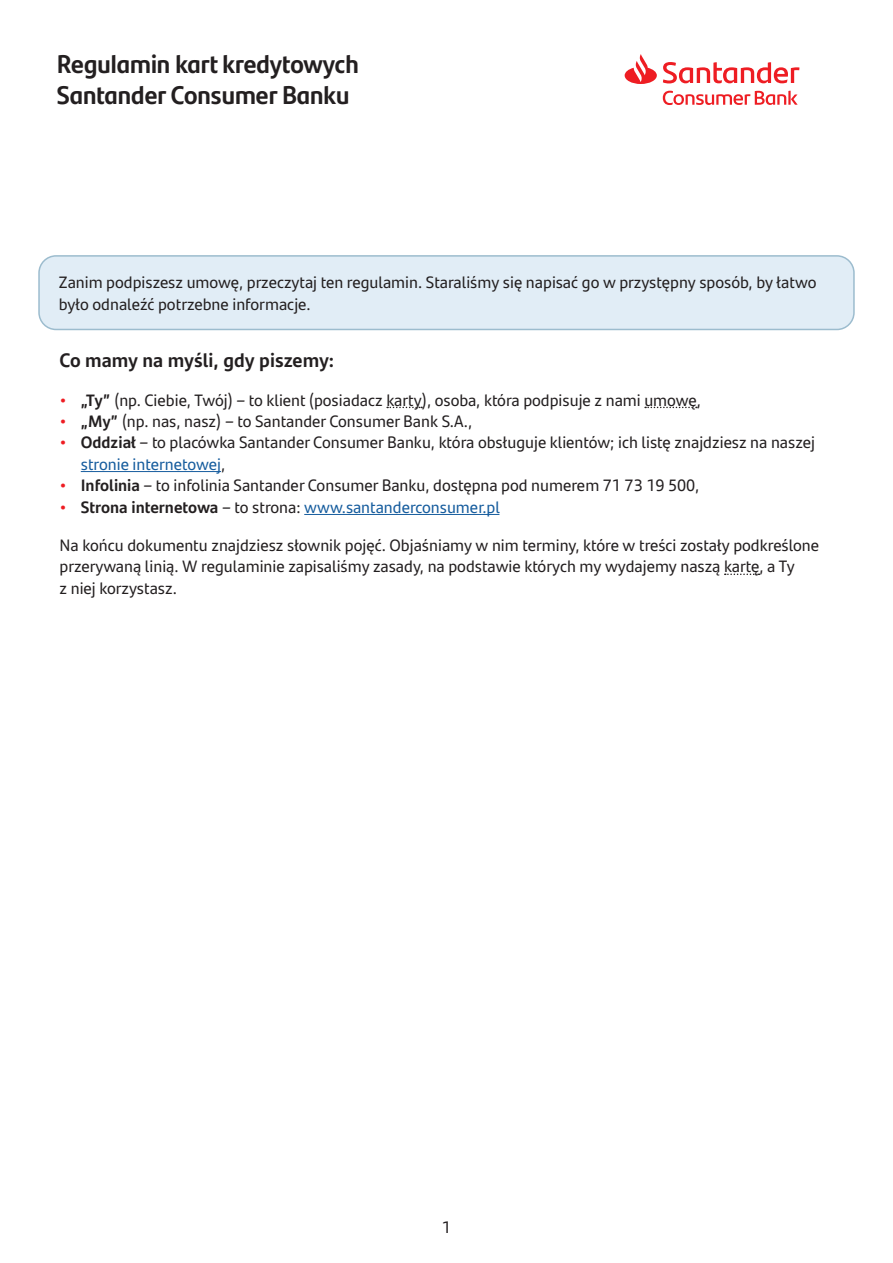
<style>
.page{position:relative;width:893px;height:1263px;background:#fff}
.page>*{position:absolute;margin:0;border:0;box-sizing:border-box;transform-origin:0 0}
.t1{font:700 25.5px/30.6px "Santander Headline";color:#231f20}
.Paragraf{font:700 19.5px "Santander Text";color:#231f20}
.Paragraf-2{font:16.5px/21.3px "Santander Text";color:#231f20}
.Bullet_1_strona{font:16.5px/21.5px "Santander Text";color:#231f20}
.Bullet_1_strona-2{font:16.5px "Santander Text";color:#175d9e}
.s1{font-weight:700;color:#ee1d23}
.s2{font-weight:700}
.s3{color:#175d9e}
.s4{font-weight:700;color:#231f20}
.s5{color:#231f20}
</style>
<div class="page">
<svg style="left:625px;top:54px;width:174px;height:30px"></svg>
<svg style="left:663px;top:91px;width:135px;height:14px"></svg>
<div style="left:39px;top:256px;width:815px;height:73px;background:#e1edf6;border-radius:17px"></div>
<div style="left:38px;top:255px;width:817px;height:75px;border:2px solid #9cbcce;border-radius:17px"></div>
<svg style="left:387px;top:407px;width:35px;height:1px"></svg>
<svg style="left:645px;top:407px;width:52px;height:1px"></svg>
<hr style="left:81px;top:471px;width:140px;height:1px;background:#175d9e">
<hr style="left:304px;top:514px;width:195px;height:1px;background:#175d9e">
<svg style="left:725px;top:573px;width:35px;height:2px"></svg>
<h1 class="t1" style="left:57px;top:47px;width:303px">Regulamin kart kredytowych<br>Santander Consumer Banku</h1>
<p class="Paragraf-2" style="left:59px;top:271px;width:759px">Zanim podpiszesz umowę, przeczytaj ten regulamin. Staraliśmy się napisać go w przystępny sposób, by łatwo było odnaleźć potrzebne informacje.</p>
<p class="Paragraf" style="left:60px;top:345px;width:276px">Co mamy na myśli, gdy piszemy:</p>
<p class="Bullet_1_strona" style="left:60px;top:388px;width:643px"><span class="s1">•</span> <span class="s2">„Ty”</span> (np. Ciebie, Twój) – to klient (posiadacz karty), osoba, która podpisuje z nami umowę,</p>
<p class="Bullet_1_strona" style="left:60px;top:410px;width:414px"><span class="s1">•</span> <span class="s2">„My”</span> (np. nas, nasz) – to Santander Consumer Bank S.A.,</p>
<p class="Bullet_1_strona" style="left:81px;top:431px;width:736px;text-indent:-21px"><span class="s1">•</span> <span class="s2">Oddział</span> – to placówka Santander Consumer Banku, która obsługuje klientów; ich listę znajdziesz na naszej <span class="s3">stronie internetowej</span>,</p>
<p class="Bullet_1_strona" style="left:60px;top:474px;width:641px"><span class="s1">•</span> <span class="s2">Infolinia</span> – to infolinia Santander Consumer Banku, dostępna pod numerem 71 73 19 500,</p>
<p class="Bullet_1_strona-2" style="left:60px;top:495px;width:442px"><span class="s1">•</span> <span class="s4">Strona internetowa</span> <span class="s5">– to strona:</span> www.santanderconsumer.pl</p>
<p class="Paragraf-2" style="left:60px;top:534px;width:761px">Na końcu dokumentu znajdziesz słownik pojęć. Objaśniamy w nim terminy, które w treści zostały podkreślone przerywaną linią. W regulaminie zapisaliśmy zasady, na podstawie których my wydajemy naszą kartę, a Ty<br>z niej korzystasz.</p>
<p class="Paragraf-2" style="left:442px;top:1216px;width:11px">1</p>
</div>
